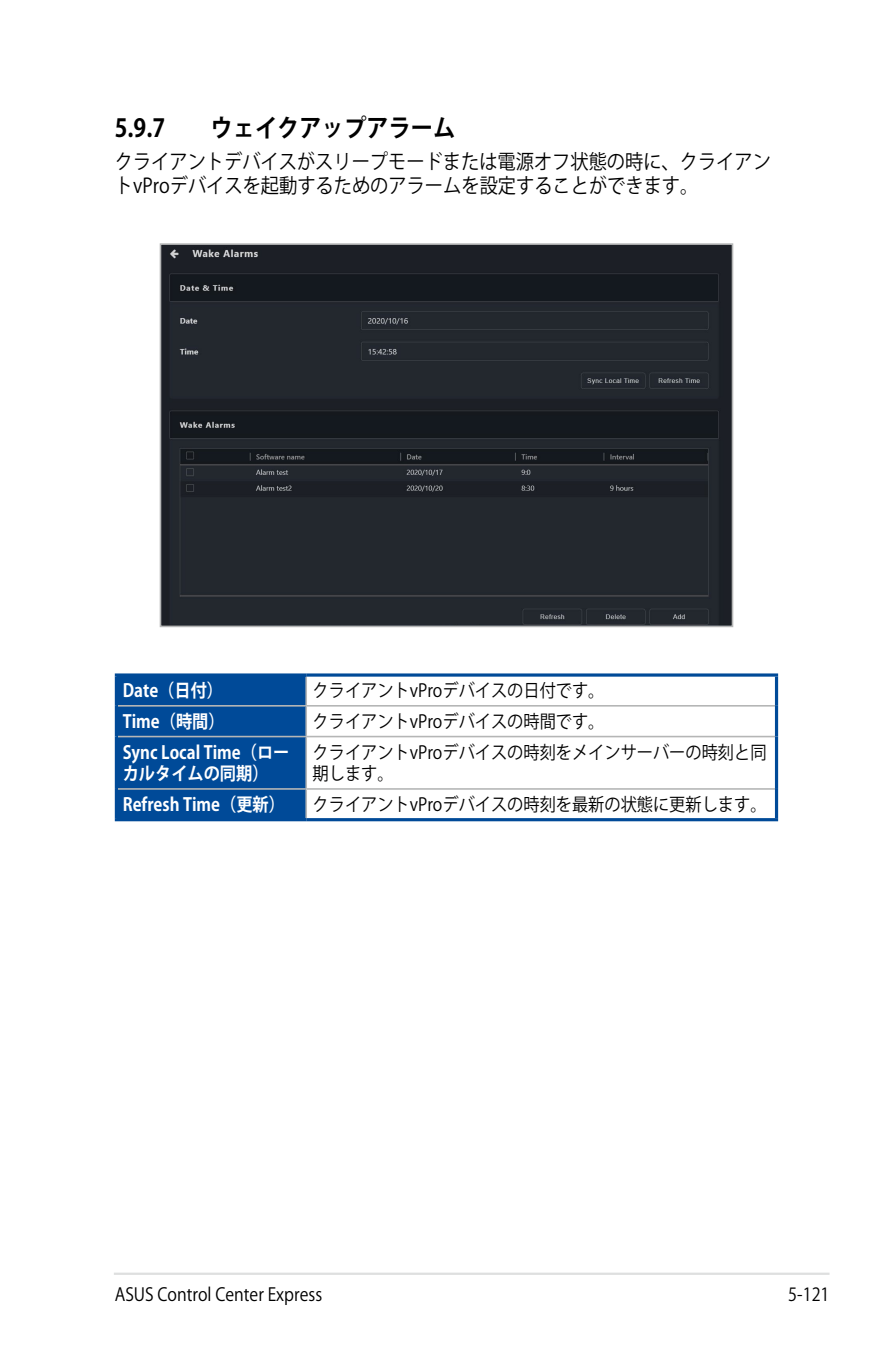
<style>
.page{position:relative;width:893px;height:1346px;background:#fff}
.page>*{position:absolute;margin:0;border:0;box-sizing:border-box;transform-origin:0 0}
.t1{font:700 24.75px "Koz Go Pro";color:#000;scale:.9 1}
.t2{font:20.25px/24.3px "Koz Go Pro";color:#000;scale:.9 1}
.t3{font:18px/21.6px "Koz Go Pro";color:#000;scale:.9 1}
.t4{font:700 18px/21.6px "Koz Go Pro";color:#fff;scale:.9 1}
</style>
<div class="page">
<hr style="left:114px;top:1272px;width:715px;height:3px;background:#dedfdf">
<div style="left:118px;top:677px;width:187px;height:141px;background:#004a98"></div>
<hr style="left:305px;top:677px;width:2px;height:28px;background:#b5b6b6">
<hr style="left:118px;top:705px;width:188px;height:1px;background:#b5b6b6">
<hr style="left:306px;top:705px;width:469px;height:1px;background:#b5b6b6">
<hr style="left:305px;top:706px;width:2px;height:30px;background:#b5b6b6">
<hr style="left:118px;top:736px;width:188px;height:1px;background:#b5b6b6">
<hr style="left:306px;top:736px;width:469px;height:1px;background:#b5b6b6">
<hr style="left:305px;top:737px;width:2px;height:51px;background:#b5b6b6">
<hr style="left:118px;top:788px;width:188px;height:2px;background:#b5b6b6">
<hr style="left:306px;top:788px;width:469px;height:2px;background:#b5b6b6">
<hr style="left:305px;top:790px;width:2px;height:28px;background:#b5b6b6">
<svg style="left:115px;top:673px;width:191px;height:4px"></svg>
<hr style="left:115px;top:677px;width:3px;height:29px;background:#004a98">
<hr style="left:115px;top:706px;width:3px;height:30px;background:#004a98">
<hr style="left:115px;top:736px;width:3px;height:53px;background:#004a98">
<svg style="left:306px;top:673px;width:472px;height:4px;background:#336eac"></svg>
<hr style="left:775px;top:677px;width:3px;height:29px;background:#004a98">
<hr style="left:775px;top:706px;width:3px;height:30px;background:#004a98">
<hr style="left:775px;top:736px;width:3px;height:53px;background:#004a98">
<hr style="left:115px;top:789px;width:3px;height:29px;background:#004a98">
<hr style="left:775px;top:789px;width:3px;height:29px;background:#004a98">
<hr style="left:115px;top:818px;width:191px;height:3px;background:#004a98">
<hr style="left:306px;top:818px;width:472px;height:3px;background:#004a98">
<img style="left:163px;top:246px;width:567px;height:378px">
<div style="left:160px;top:243px;width:573px;height:384px;border:2px solid #b5b6b6"></div>
<h1 class="t1" style="left:115px;top:112px;width:57px">5.9.7</h1>
<h1 class="t1" style="left:210px;top:112px;width:274px">ウェイクアップアラーム</h1>
<p class="t2" style="left:115px;top:150px;width:730px">クライアントデバイスがスリープモードまたは電源オフ状態の時に、クライアントvProデバイスを起動するためのアラームを設定することができます。</p>
<p class="t4" style="left:123px;top:681px;width:113px">Date（日付）</p>
<p class="t3" style="left:313px;top:680px;width:326px">クライアントvProデバイスの日付です。</p>
<p class="t4" style="left:123px;top:712px;width:115px">Time（時間）</p>
<p class="t3" style="left:313px;top:711px;width:326px">クライアントvProデバイスの時間です。</p>
<p class="t4" style="left:123px;top:742px;width:187px">Sync Local Time（ローカルタイムの同期）</p>
<p class="t3" style="left:313px;top:742px;width:506px">クライアントvProデバイスの時刻をメインサーバーの時刻と同期します。</p>
<p class="t4" style="left:123px;top:795px;width:182px">Refresh Time（更新）</p>
<p class="t3" style="left:313px;top:794px;width:506px">クライアントvProデバイスの時刻を最新の状態に更新します。</p>
<p class="t3" style="left:115px;top:1284px;width:232px">ASUS Control Center Express</p>
<p class="t3" style="left:788px;top:1284px;width:47px">5-121</p>
</div>
